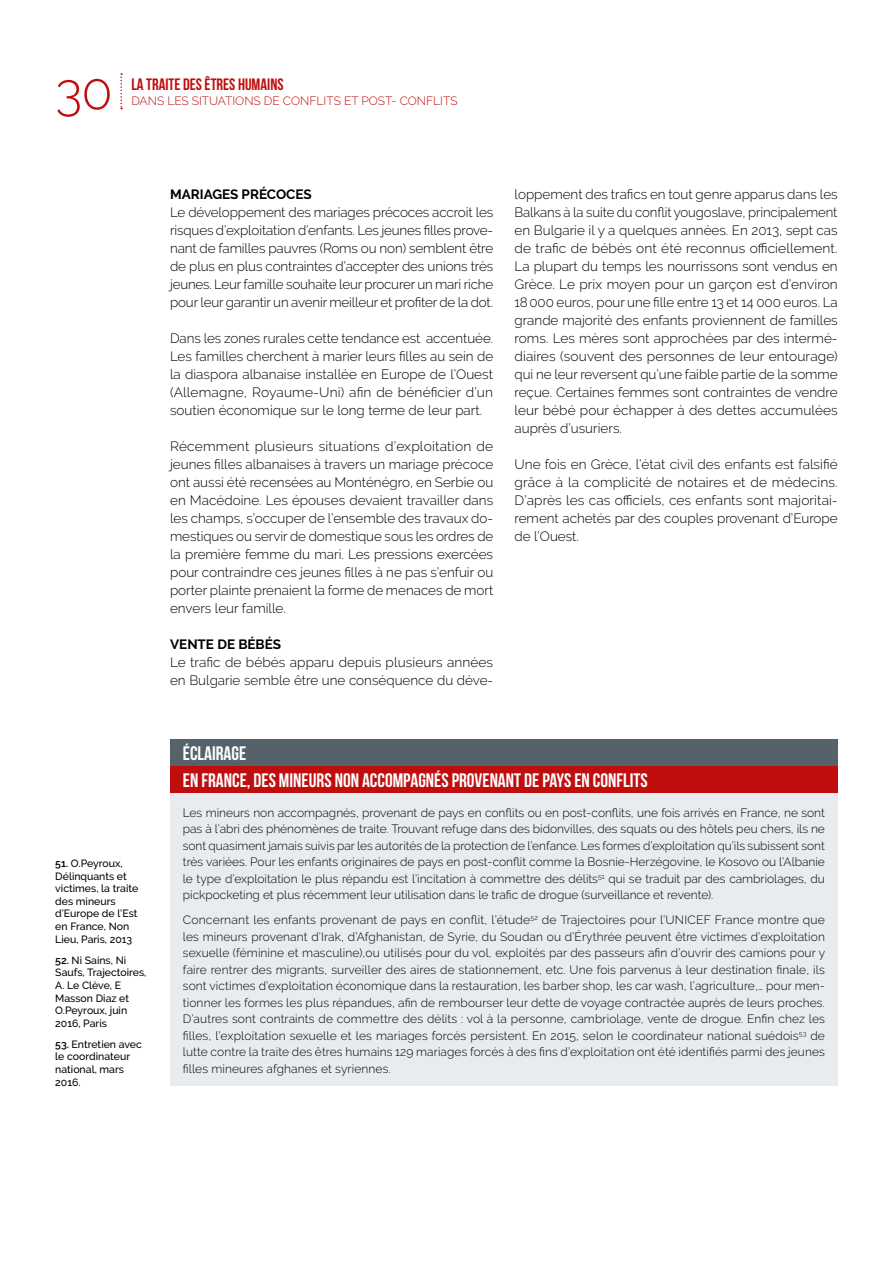
<style>
.page{position:relative;width:893px;height:1263px;background:#fff}
.page>*{position:absolute;margin:0;border:0;box-sizing:border-box;transform-origin:0 0}
.t1{font:300 51px "Raleway";color:#c00d0e}
.t2{font:700 19.5px/26.5px "Bebas Neue";color:#fff}
.t3{font:700 16.5px "Bebas Neue";color:#c00d0e}
.t4{font:300 13.5px/18px "Raleway";color:#000;text-align:justify}
.t5{font:700 13.5px "Raleway";color:#000}
.t6{font:300 12px/16.5px "Raleway";color:#000;text-align:justify}
.t7{font:300 12px "Raleway";color:#c00d0e}
.t8{font:500 10.5px/12.6px "Raleway";color:#000}
.s1{font-weight:600}
</style>
<div class="page">
<svg style="left:120px;top:73px;width:2px;height:36px"></svg>
<div style="left:170px;top:739px;width:668px;height:27px;background:#556269"></div>
<div style="left:170px;top:766px;width:668px;height:27px;background:#c00d0e"></div>
<div style="left:170px;top:793px;width:668px;height:292px;background:#e9ecee"></div>
<h1 class="t1" style="left:55px;top:62px;width:59px">30</h1>
<p class="t3" style="left:131px;top:75px;width:154px">LA TRAITE DES ÊTRES HUMAINS</p>
<p class="t7" style="left:131px;top:93px;width:328px">DANS LES SITUATIONS DE CONFLITS ET POST- CONFLITS</p>
<p class="t5" style="left:170px;top:187px;width:143px">MARIAGES PRÉCOCES</p>
<p class="t4" style="left:170px;top:203px;width:325px">Le développement des mariages précoces accroit les risques d’exploitation d’enfants. Les jeunes filles prove&shy;nant de familles pauvres (Roms ou non) semblent être de plus en plus contraintes d’accepter des unions très jeunes. Leur famille souhaite leur procurer un mari riche pour leur garantir un avenir meilleur et profiter de la dot.</p>
<p class="t4" style="left:170px;top:329px;width:325px">Dans les zones rurales cette tendance est accentuée.<br>Les familles cherchent à marier leurs filles au sein de la diaspora albanaise installée en Europe de l’Ouest (Allemagne, Royaume-Uni) afin de bénéficier d’un soutien économique sur le long terme de leur part.</p>
<p class="t4" style="left:170px;top:437px;width:325px">Récemment plusieurs situations d’exploitation de jeunes filles albanaises à travers un mariage précoce ont aussi été recensées au Monténégro, en Serbie ou en Macédoine. Les épouses devaient travailler dans les champs, s’occuper de l’ensemble des travaux do&shy;mestiques ou servir de domestique sous les ordres de la première femme du mari. Les pressions exercées pour contraindre ces jeunes filles à ne pas s’enfuir ou porter plainte prenaient la forme de menaces de mort envers leur famille.</p>
<p class="t5" style="left:170px;top:637px;width:112px">VENTE DE BÉBÉS</p>
<p class="t4" style="left:170px;top:653px;width:325px">Le trafic de bébés apparu depuis plusieurs années en Bulgarie semble être une conséquence du déve-</p>
<p class="t4" style="left:514px;top:185px;width:325px">loppement des trafics en tout genre apparus dans les Balkans à la suite du conflit yougoslave, principalement en Bulgarie il y a quelques années. En 2013, sept cas de trafic de bébés ont été reconnus officiellement.<br>La plupart du temps les nourrissons sont vendus en Grèce. Le prix moyen pour un garçon est d’environ 18000 euros, pour une fille entre 13 et 14 000 euros. La grande majorité des enfants proviennent de familles roms. Les mères sont approchées par des intermé&shy;diaires (souvent des personnes de leur entourage) qui ne leur reversent qu’une faible partie de la somme reçue. Certaines femmes sont contraintes de vendre leur bébé pour échapper à des dettes accumulées auprès d’usuriers.</p>
<p class="t4" style="left:514px;top:455px;width:325px">Une fois en Grèce, l’état civil des enfants est falsifié grâce à la complicité de notaires et de médecins.<br>D’après les cas officiels, ces enfants sont majoritai&shy;rement achetés par des couples provenant d’Europe de l’Ouest.</p>
<p class="t8" style="left:55px;top:857px;width:85px"><span class="s1">51.</span> O.Peyroux,<br>Délinquants et victimes, la traite des mineurs d’Europe de l’Est en France, Non<br>Lieu, Paris, 2013</p>
<p class="t8" style="left:55px;top:954px;width:93px"><span class="s1">52.</span> Ni Sains, Ni<br>Saufs, Trajectoires,<br>A. Le Clève, E<br>Masson Diaz et<br>O.Peyroux, juin<br>2016, Paris</p>
<p class="t8" style="left:55px;top:1038px;width:88px"><span class="s1">53.</span> Entretien avec le coordinateur national, mars<br>2016.</p>
<h2 class="t2" style="left:183px;top:740px;width:466px">ÉCLAIRAGE<br>EN FRANCE, DES MINEURS NON ACCOMPAGNÉS PROVENANT DE PAYS EN CONFLITS</h2>
<p class="t6" style="left:183px;top:804px;width:644px">Les mineurs non accompagnés, provenant de pays en conflits ou en post-conflits, une fois arrivés en France, ne sont pas à l’abri des phénomènes de traite. Trouvant refuge dans des bidonvilles, des squats ou des hôtels peu chers, ils ne sont quasiment jamais suivis par les autorités de la protection de l’enfance. Les formes d’exploitation qu’ils subissent sont très variées. Pour les enfants originaires de pays en post-conflit comme la Bosnie-Herzégovine, le Kosovo ou l’Albanie le type d’exploitation le plus répandu est l’incitation à commettre des délits<sup>51</sup> qui se traduit par des cambriolages, du pickpocketing et plus récemment leur utilisation dans le trafic de drogue (surveillance et revente).</p>
<p class="t6" style="left:183px;top:912px;width:644px">Concernant les enfants provenant de pays en conflit, l’étude<sup>52</sup> de Trajectoires pour l’UNICEF France montre que les mineurs provenant d’Irak, d’Afghanistan, de Syrie, du Soudan ou d’Érythrée peuvent être victimes d’exploitation sexuelle (féminine et masculine),ou utilisés pour du vol, exploités par des passeurs afin d’ouvrir des camions pour y faire rentrer des migrants, surveiller des aires de stationnement, etc. Une fois parvenus à leur destination finale, ils sont victimes d’exploitation économique dans la restauration, les barber shop, les car wash, l’agriculture,… pour men&shy;tionner les formes les plus répandues, afin de rembourser leur dette de voyage contractée auprès de leurs proches.<br>D’autres sont contraints de commettre des délits : vol à la personne, cambriolage, vente de drogue. Enfin chez les filles, l’exploitation sexuelle et les mariages forcés persistent. En 2015, selon le coordinateur national suédois<sup>53</sup> de lutte contre la traite des êtres humains 129 mariages forcés à des fins d’exploitation ont été identifiés parmi des jeunes filles mineures afghanes et syriennes.</p>
</div>
